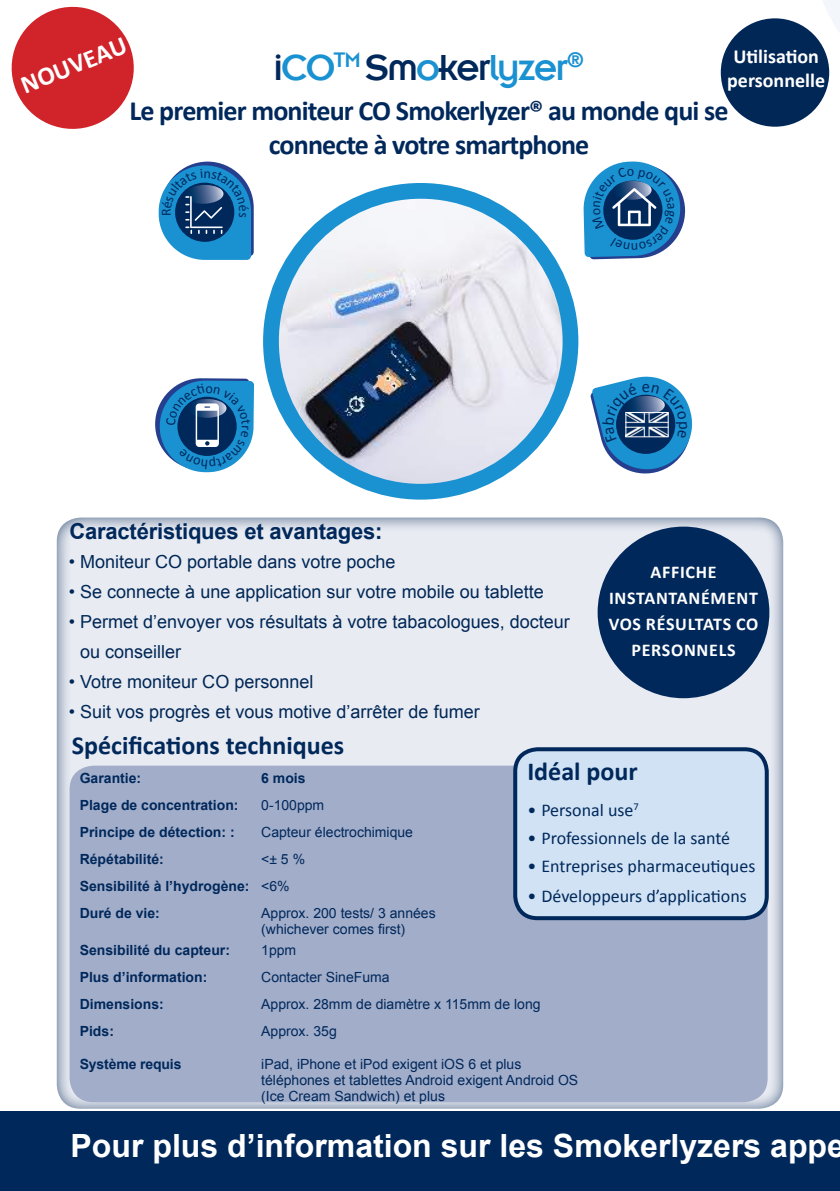
<style>
.page{position:relative;width:840px;height:1191px;background:#fff}
.page>*{position:absolute;margin:0;border:0;box-sizing:border-box;transform-origin:0 0}
.t1{font:40px "Insignia LT";letter-spacing:-.05em;color:#1a91d1}
.t2{font:700 32px "Arial";color:#fff}
.t3{font:700 28px/34px "Calibri";letter-spacing:-.03em;color:#00285b;text-align:center}
.t4{font:700 26px "Calibri";color:#00285b}
.t5{font:700 26px "Calibri";color:#fff}
.t6{font:700 22px "Arial";letter-spacing:-.01em;color:#00285b}
.t7{font:700 20px/24px "Calibri";color:#fff;text-align:center}
.t8{font:18px/30px "Arial";color:#002756}
.t9{font:18px "Calibri";color:#00285b}
.t10{font:700 18px/26px "Calibri";letter-spacing:.04em;color:#fff;text-align:center}
.t11{font:16.6px "Calibri";color:#00285b}
.t12{font:14px/16px "Arial";color:#00285b}
.t13{font:700 14px/27px "Arial";color:#00285b}
.t14{font:14px "Calibri";color:#00285b}
.s1{color:#00285b}
.s2{font-weight:400}
</style>
<div class="page">
<div style="left:41px;top:507px;width:744px;height:602px;background:#002756;opacity:.75"></div>
<div style="left:0;top:1111px;width:839px;height:80px;background:#00285b"></div>
<img style="left:271px;top:191px;width:299px;height:300px;border-radius:147px">
<div style="left:263px;top:183px;width:315px;height:316px;border:16px solid #1a91d1;border-radius:50%"></div>
<svg style="left:11px;top:6px;width:123px;height:123px"></svg>
<svg style="left:811px;top:0;width:28px;height:102px"></svg>
<div style="left:597px;top:526px;width:172px;height:172px;background:#00285b;border-radius:50%"></div>
<div style="left:720px;top:18px;width:108px;height:109px;background:#002756;border-radius:50%"></div>
<div style="left:69px;top:765px;width:698px;height:337px;background:#a2adc9;border-radius:24px"></div>
<div style="left:515px;top:749px;width:251px;height:169px;background:#d0e2f3;border-radius:22px"></div>
<div style="left:513px;top:747px;width:255px;height:173px;border:4px solid #00285b;border-radius:22px"></div>
<svg style="left:583px;top:161px;width:102px;height:98px"></svg>
<svg style="left:155px;top:378px;width:99px;height:94px"></svg>
<svg style="left:590px;top:376px;width:103px;height:98px"></svg>
<svg style="left:159px;top:162px;width:94px;height:98px"></svg>
<h3 class="t5" style="left:16px;top:70px;width:113px;rotate:-22deg">NOUVEAU</h3>
<h3 class="t7" style="left:726px;top:44px;width:99px">Utilisation personnelle</h3>
<h1 class="t1" style="left:273px;top:47px;width:312px"><span class="s1">i</span>CO<sup>TM</sup> <span class="s1">Sm</span>o<span class="s1">ker</span>lyzer<sup>®</sup></h1>
<h3 class="t3" style="left:129px;top:94px;width:600px">Le premier moniteur CO Smokerlyzer® au monde qui se connecte à votre smartphone</h3>
<p class="t14" style="left:157px;top:216px;width:9px;rotate:-90deg">R</p>
<h3 class="t6" style="left:69px;top:517px;width:314px">Caractéristiques et avantages:</h3>
<p class="t8" style="left:69px;top:546px;width:328px">• Moniteur CO portable dans votre poche</p>
<p class="t8" style="left:69px;top:576px;width:476px">• Se connecte à une application sur votre mobile ou tablette</p>
<p class="t8" style="left:80px;top:606px;width:491px;text-indent:-11px">• Permet d’envoyer vos résultats à votre tabacologues, docteur ou conseiller</p>
<p class="t8" style="left:69px;top:666px;width:246px">• Votre moniteur CO personnel</p>
<p class="t8" style="left:69px;top:696px;width:412px">• Suit vos progrès et vous motive d’arrêter de fumer</p>
<h3 class="t4" style="left:72px;top:729px;width:274px">Spécifications techniques</h3>
<p class="t11" style="left:641px;top:376px;width:10px">e</p>
<p class="t11" style="left:694px;top:420px;width:10px;rotate:90deg">p</p>
<p class="t10" style="left:608px;top:559px;width:151px">AFFICHE<br>INSTANTANÉMENT<br>VOS RÉSULTATS CO<br>PERSONNELS</p>
<p class="t13" style="left:80px;top:765px;width:63px">Garantie:</p>
<p class="t13" style="left:261px;top:765px;width:46px">6 mois</p>
<p class="t13" style="left:80px;top:792px;width:160px">Plage de concentration:</p>
<p class="t12" style="left:261px;top:797px;width:65px">0-100ppm</p>
<p class="t13" style="left:80px;top:819px;width:156px">Principe de détection: :</p>
<p class="t12" style="left:261px;top:824px;width:153px">Capteur électrochimique</p>
<p class="t13" style="left:80px;top:846px;width:86px">Répétabilité:</p>
<p class="t13" style="left:80px;top:846px;width:227px;text-indent:181px"><span class="s2">&lt;± 5 %<br></span>Sensibilité à l’hydrogène: <span class="s2">&lt;6%<br></span>Duré de vie:</p>
<p class="t12" style="left:261px;top:905px;width:176px">Approx. 200 tests/ 3 années (whichever comes first)</p>
<h3 class="t4" style="left:527px;top:754px;width:112px">Idéal pour</h3>
<p class="t9" style="left:527px;top:798px;width:113px">• Personal use<sup>7</sup></p>
<p class="t9" style="left:527px;top:826px;width:204px">• Professionnels de la santé</p>
<p class="t9" style="left:527px;top:854px;width:229px">• Entreprises pharmaceutiques</p>
<p class="t9" style="left:527px;top:884px;width:221px">• Développeurs d’applications</p>
<p class="t13" style="left:80px;top:937px;width:152px">Sensibilité du capteur:</p>
<p class="t12" style="left:261px;top:942px;width:37px">1ppm</p>
<p class="t13" style="left:80px;top:964px;width:129px">Plus d’information:</p>
<p class="t12" style="left:261px;top:969px;width:130px">Contacter SineFuma</p>
<p class="t13" style="left:80px;top:991px;width:86px">Dimensions:</p>
<p class="t12" style="left:261px;top:996px;width:281px">Approx. 28mm de diamètre x 115mm de long</p>
<p class="t13" style="left:80px;top:1018px;width:36px">Pids:</p>
<p class="t12" style="left:261px;top:1023px;width:77px">Approx. 35g</p>
<p class="t13" style="left:80px;top:1051px;width:103px">Système requis</p>
<p class="t12" style="left:261px;top:1056px;width:318px">iPad, iPhone et iPod exigent iOS 6 et plus téléphones et tablettes Android exigent Android OS (Ice Cream Sandwich) et plus</p>
<h2 class="t2" style="left:70px;top:1124px;width:775px">Pour plus d’information sur les Smokerlyzers appe</h2>
</div>
